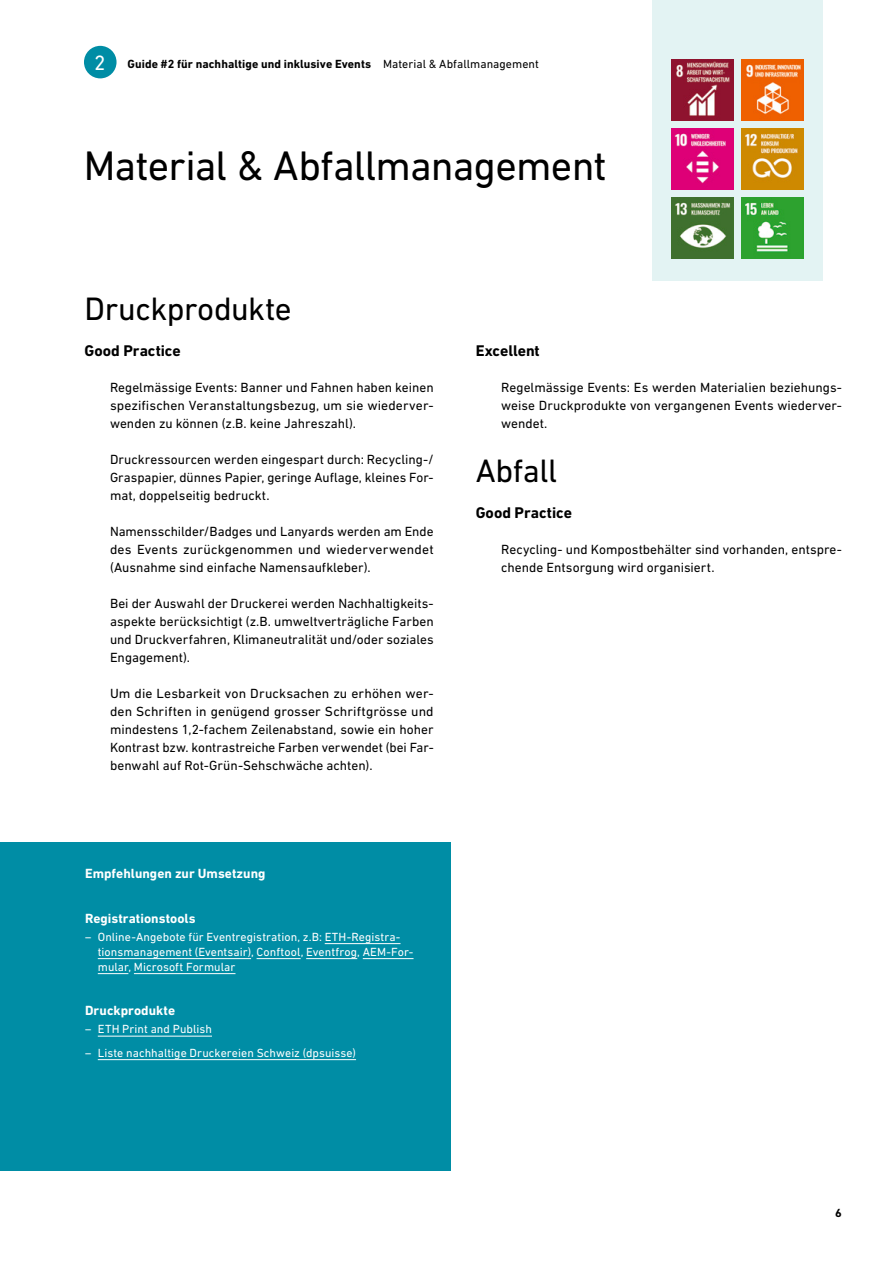
<style>
.page{position:relative;width:893px;height:1263px;background:#fff}
.page>*{position:absolute;margin:0;border:0;box-sizing:border-box;transform-origin:0 0}
.Headline_A4-M__28_33_6pt__120___H2{font:42px "DIN Next LT Pro";letter-spacing:-.02em;color:#000}
.Headline_A4-S__22_26_4pt__120___H3{font:33px "DIN Next LT Pro";letter-spacing:-.015em;color:#000}
.Zwischentitel_A4-M__10_5_12pt_H4{font:700 15.75px "DIN Next LT Pro";color:#000}
.Lauftext_Checkbox__Blocksatz___9_12pt_P{font:13.5px/18px "DIN Next LT Pro";color:#000;text-align:justify}
.Zwischentitel_A4-S__9_12pt_H5{font:700 13.5px "DIN Next LT Pro";letter-spacing:.005em;color:#fff}
.Lauftext_Checkbox__Blocksatz___9_12pt_P-2{font:700 13.5px "DIN Next LT Pro";letter-spacing:.005em;color:#fff}
.Infotext_S__Aufzählung_weiss___8_10pt_P{font:12px/15px "DIN Next LT Pro";letter-spacing:.005em;color:#fff}
.t1{font:700 12px "DIN Next LT Pro";letter-spacing:.005em;color:#000}
.s1{font-weight:400;font-size:21px;color:#fff}
.s2{font-weight:400}
.s3{font-family:"DIN Next W1 G"}
</style>
<div class="page">
<div style="left:652px;top:0;width:171px;height:281px;background:#e3f3f3"></div>
<img style="left:742px;top:60px;width:61px;height:61px">
<img style="left:672px;top:128px;width:61px;height:62px">
<img style="left:742px;top:128px;width:61px;height:62px">
<img style="left:672px;top:197px;width:61px;height:62px">
<img style="left:742px;top:197px;width:61px;height:62px">
<img style="left:672px;top:60px;width:61px;height:61px">
<div style="left:84px;top:46px;width:33px;height:32px;background:#008da5;border-radius:50%"></div>
<div style="left:0;top:842px;width:450px;height:328px;background:#008da5"></div>
<hr style="left:325px;top:943px;width:75px;height:1px;background:#fff">
<hr style="left:98px;top:958px;width:153px;height:1px;background:#fff">
<hr style="left:257px;top:958px;width:44px;height:1px;background:#fff">
<hr style="left:306px;top:958px;width:51px;height:1px;background:#fff">
<hr style="left:363px;top:958px;width:51px;height:1px;background:#fff">
<hr style="left:98px;top:973px;width:30px;height:1px;background:#fff">
<hr style="left:134px;top:973px;width:101px;height:1px;background:#fff">
<hr style="left:98px;top:1036px;width:114px;height:1px;background:#fff">
<hr style="left:98px;top:1059px;width:258px;height:1px;background:#fff">
<p class="t1" style="left:94px;top:57px;width:446px"><span class="s1">2</span> Guide #2 für nachhaltige und inklusive Events <span class="s2">Material &amp; Abfallmanagement</span></p>
<h2 class="Headline_A4-M__28_33_6pt__120___H2" style="left:84px;top:142px;width:524px">Material &amp; Abfallmanagement</h2>
<h3 class="Headline_A4-S__22_26_4pt__120___H3" style="left:85px;top:290px;width:209px">Druckprodukte</h3>
<h4 class="Zwischentitel_A4-M__10_5_12pt_H4" style="left:85px;top:341px;width:98px">Good Practice</h4>
<p class="Lauftext_Checkbox__Blocksatz___9_12pt_P" style="left:110px;top:378px;width:325px">Regelmässige Events: Banner und Fahnen haben keinen spezifischen Veranstaltungsbezug, um sie wiederver&shy;wenden zu können (z.B. keine Jahreszahl).</p>
<p class="Lauftext_Checkbox__Blocksatz___9_12pt_P" style="left:110px;top:450px;width:325px">Druckressourcen werden eingespart durch: Recycling-/ Graspapier, dünnes Papier, geringe Auflage, kleines For&shy;mat, doppelseitig bedruckt.</p>
<p class="Lauftext_Checkbox__Blocksatz___9_12pt_P" style="left:110px;top:522px;width:325px">Namensschilder/Badges und Lanyards werden am Ende des Events zurückgenommen und wiederverwendet (Ausnahme sind einfache Namensaufkleber).</p>
<p class="Lauftext_Checkbox__Blocksatz___9_12pt_P" style="left:110px;top:594px;width:325px">Bei der Auswahl der Druckerei werden Nachhaltigkeits&shy;aspekte berücksichtigt (z.B. umweltverträgliche Farben und Druckverfahren, Klimaneutralität und/oder soziales Engagement).</p>
<p class="Lauftext_Checkbox__Blocksatz___9_12pt_P" style="left:110px;top:684px;width:325px">Um die Lesbarkeit von Drucksachen zu erhöhen wer&shy;den Schriften in genügend grosser Schriftgrösse und mindestens 1,2-fachem Zeilenabstand, sowie ein hoher Kontrast bzw. kontrastreiche Farben verwendet (bei Far&shy;benwahl auf Rot-Grün-Sehschwäche achten).</p>
<p class="Lauftext_Checkbox__Blocksatz___9_12pt_P-2" style="left:85px;top:866px;width:182px">Empfehlungen zur Umsetzung</p>
<h5 class="Zwischentitel_A4-S__9_12pt_H5" style="left:85px;top:910px;width:112px">Registrationstools</h5>
<p class="Infotext_S__Aufzählung_weiss___8_10pt_P" style="left:98px;top:929px;width:317px;text-indent:-13px"><span class="s3">–</span> Online-Angebote für Eventregistration, z.B: ETH-Registra&shy;tionsmanagement (Eventsair), Conftool, Eventfrog, AEM-For&shy;mular, Microsoft Formular</p>
<h5 class="Zwischentitel_A4-S__9_12pt_H5" style="left:85px;top:1003px;width:92px">Druckprodukte</h5>
<p class="Infotext_S__Aufzählung_weiss___8_10pt_P" style="left:85px;top:1021px;width:128px"><span class="s3">–</span> ETH Print and Publish</p>
<p class="Infotext_S__Aufzählung_weiss___8_10pt_P" style="left:85px;top:1045px;width:272px"><span class="s3">–</span> Liste nachhaltige Druckereien Schweiz (dpsuisse)</p>
<h4 class="Zwischentitel_A4-M__10_5_12pt_H4" style="left:476px;top:341px;width:66px">Excellent</h4>
<p class="Lauftext_Checkbox__Blocksatz___9_12pt_P" style="left:501px;top:378px;width:342px">Regelmässige Events: Es werden Materialien beziehungs&shy;weise Druckprodukte von vergangenen Events wiederver&shy;wendet.</p>
<h3 class="Headline_A4-S__22_26_4pt__120___H3" style="left:476px;top:452px;width:83px">Abfall</h3>
<h4 class="Zwischentitel_A4-M__10_5_12pt_H4" style="left:476px;top:503px;width:98px">Good Practice</h4>
<p class="Lauftext_Checkbox__Blocksatz___9_12pt_P" style="left:501px;top:540px;width:342px">Recycling- und Kompostbehälter sind vorhanden, entspre&shy;chende Entsorgung wird organisiert.</p>
<p class="t1" style="left:835px;top:1206px;width:8px">6</p>
</div>
